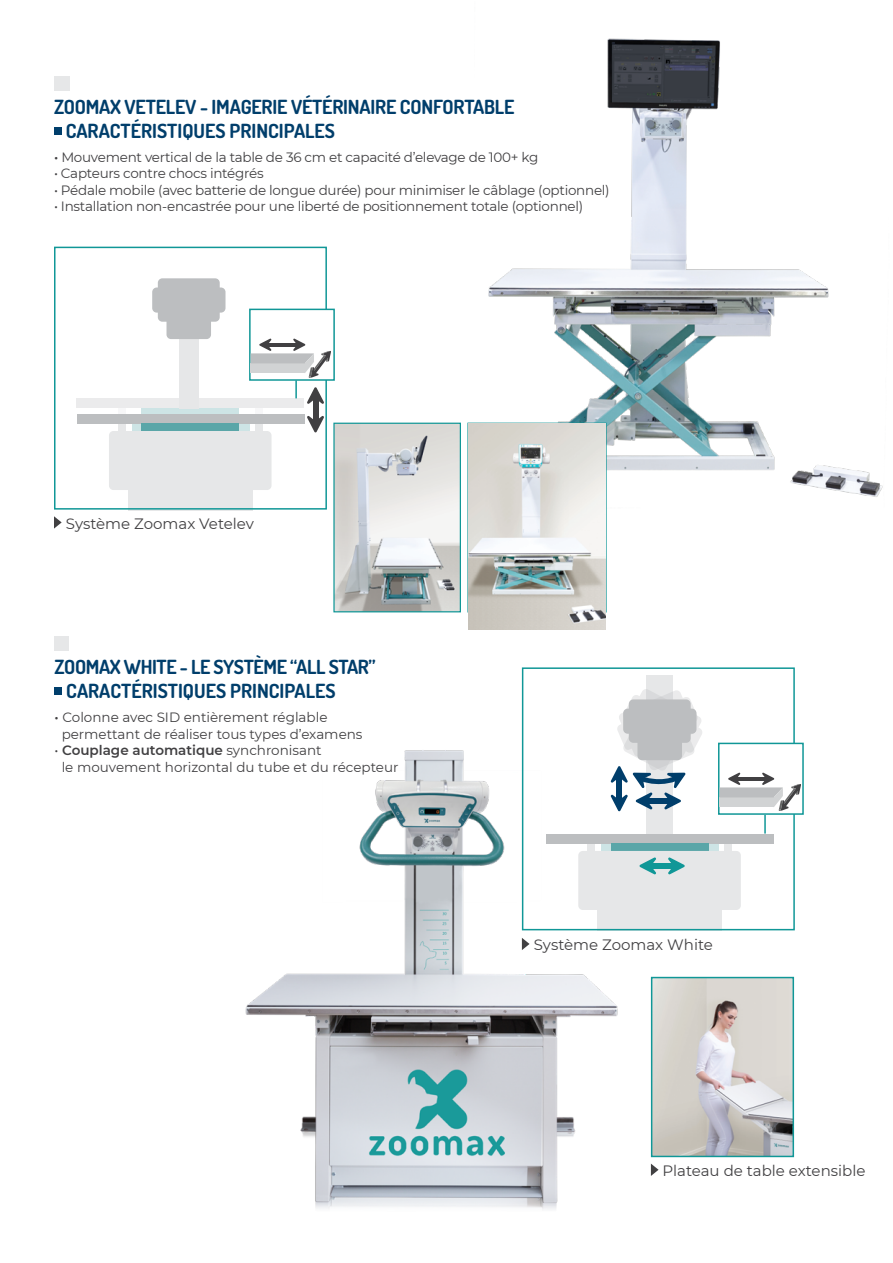
<style>
.page{position:relative;width:893px;height:1263px;background:#fff}
.page>*{position:absolute;margin:0;border:0;box-sizing:border-box;transform-origin:0 0}
.t1{font:700 19.5px/24px "Dosis";letter-spacing:-.01em;color:#003e6b}
.t2{font:15px "Montserrat";color:#414042}
.t3{font:13.5px "Montserrat";letter-spacing:-.02em;color:#414042}
.t4{font:13.5px/16.5px "Montserrat";color:#414042}
.s1{font-weight:500}
.s2{font-weight:600}
</style>
<div class="page">
<img style="left:245px;top:704px;width:425px;height:505px">
<div style="left:54px;top:127px;width:8px;height:8px;background:#003e6b"></div>
<div style="left:55px;top:687px;width:7px;height:8px;background:#003e6b"></div>
<div style="left:54px;top:77px;width:15px;height:14px;background:#e6e7e8"></div>
<div style="left:55px;top:637px;width:14px;height:14px;background:#e6e7e8"></div>
<svg style="left:651px;top:1163px;width:8px;height:13px"></svg>
<img style="left:654px;top:980px;width:137px;height:174px">
<div style="left:651px;top:977px;width:143px;height:180px;border:2px solid #109797"></div>
<div style="left:647px;top:675px;width:26px;height:213px;background:#e6e7e8"></div>
<div style="left:601px;top:843px;width:117px;height:8px;background:#cde4e5"></div>
<div style="left:724px;top:838px;width:8px;height:14px;background:#e6e7e8"></div>
<div style="left:588px;top:838px;width:7px;height:15px;background:#e6e7e8"></div>
<div style="left:546px;top:833px;width:228px;height:10px;background:#bcbec0"></div>
<div style="left:611px;top:843px;width:97px;height:8px;background:#5aa6a8"></div>
<div style="left:578px;top:851px;width:163px;height:59px;background:#e6e7e8;border-radius:4px"></div>
<div style="left:597px;top:903px;width:125px;height:27px;background:#e6e7e8"></div>
<svg style="left:668px;top:857px;width:17px;height:18px"></svg>
<div style="left:649px;top:863px;width:26px;height:5px;background:#109797"></div>
<svg style="left:639px;top:857px;width:18px;height:18px"></svg>
<svg style="left:610px;top:688px;width:92px;height:123px"></svg>
<div style="left:637px;top:731px;width:45px;height:29px;background:#bcbec0;border-radius:4px"></div>
<div style="left:629px;top:699px;width:62px;height:44px;background:#bcbec0;border-radius:4px"></div>
<div style="left:623px;top:709px;width:14px;height:25px;background:#bcbec0;border-radius:5px"></div>
<div style="left:682px;top:709px;width:14px;height:25px;background:#bcbec0;border-radius:5px"></div>
<div style="left:522px;top:667px;width:273px;height:263px;border:2px solid #109797"></div>
<svg style="left:522px;top:938px;width:8px;height:12px"></svg>
<div style="left:718px;top:743px;width:86px;height:72px;background:#fff;border:2px solid #109797"></div>
<svg style="left:719px;top:772px;width:82px;height:61px"></svg>
<img style="left:475px;top:38px;width:408px;height:459px">
<img style="left:335px;top:425px;width:124px;height:185px">
<div style="left:333px;top:423px;width:128px;height:189px;border:1px solid #109797"></div>
<div style="left:132px;top:424px;width:117px;height:7px;background:#cde4e5"></div>
<div style="left:255px;top:408px;width:7px;height:9px;background:#f7f7f8"></div>
<div style="left:118px;top:408px;width:7px;height:10px;background:#f7f7f8"></div>
<div style="left:76px;top:398px;width:228px;height:10px;background:#ebebec"></div>
<div style="left:141px;top:408px;width:98px;height:8px;background:#cde4e5"></div>
<div style="left:255px;top:418px;width:8px;height:14px;background:#e6e7e8"></div>
<div style="left:118px;top:419px;width:8px;height:14px;background:#e6e7e8"></div>
<div style="left:77px;top:414px;width:227px;height:10px;background:#bcbec0"></div>
<div style="left:141px;top:424px;width:98px;height:7px;background:#5aa6a8"></div>
<div style="left:109px;top:431px;width:163px;height:59px;background:#e6e7e8;border-radius:4px"></div>
<div style="left:128px;top:483px;width:125px;height:27px;background:#e6e7e8"></div>
<svg style="left:307px;top:415px;width:17px;height:18px"></svg>
<div style="left:313px;top:397px;width:5px;height:26px;background:#414042"></div>
<svg style="left:54px;top:516px;width:8px;height:13px"></svg>
<div style="left:179px;top:297px;width:20px;height:111px;background:#e6e7e8"></div>
<div style="left:166px;top:310px;width:45px;height:29px;background:#bcbec0;border-radius:4px"></div>
<div style="left:158px;top:278px;width:62px;height:44px;background:#bcbec0;border-radius:4px"></div>
<div style="left:152px;top:287px;width:14px;height:26px;background:#bcbec0;border-radius:5px"></div>
<div style="left:211px;top:287px;width:14px;height:26px;background:#bcbec0;border-radius:5px"></div>
<div style="left:54px;top:247px;width:273px;height:263px;border:2px solid #109797"></div>
<div style="left:249px;top:309px;width:86px;height:72px;background:#fff;border:2px solid #109797"></div>
<svg style="left:251px;top:338px;width:80px;height:66px"></svg>
<img style="left:468px;top:423px;width:138px;height:207px">
<h1 class="t1" style="left:66px;top:94px;width:450px;text-indent:-12px">ZOOMAX VETELEV - IMAGERIE VÉTÉRINAIRE CONFORTABLE<br>CARACTÉRISTIQUES PRINCIPALES</h1>
<p class="t3" style="left:54px;top:148px;width:486px"><span class="s1">•</span> Mouvement vertical de la table de 36 cm et capacité d’elevage de 100+ kg</p>
<p class="t3" style="left:54px;top:164px;width:211px">• Capteurs contre chocs intégrés</p>
<p class="t3" style="left:54px;top:181px;width:557px">• Pédale mobile (avec batterie de longue durée) pour minimiser le câblage (optionnel)</p>
<p class="t3" style="left:54px;top:197px;width:531px">• Installation non-encastrée pour une liberté de positionnement totale (optionnel)</p>
<p class="t2" style="left:66px;top:513px;width:189px">Système Zoomax Vetelev</p>
<h1 class="t1" style="left:66px;top:654px;width:311px;text-indent:-12px">ZOOMAX WHITE - LE SYSTÈME “ALL STAR”<br>CARACTÉRISTIQUES PRINCIPALES</h1>
<p class="t4" style="left:62px;top:708px;width:302px;text-indent:-7px"><span class="s1">•</span> Colonne avec SID entièrement réglable permettant de réaliser tous types d’examens</p>
<p class="t4" style="left:62px;top:741px;width:338px;text-indent:-7px">• <span class="s2">Couplage automatique</span> synchronisant<br>le mouvement horizontal du tube et du récepteur</p>
<p class="t2" style="left:534px;top:934px;width:181px">Système Zoomax White</p>
<p class="t2" style="left:662px;top:1160px;width:204px">Plateau de table extensible</p>
</div>
